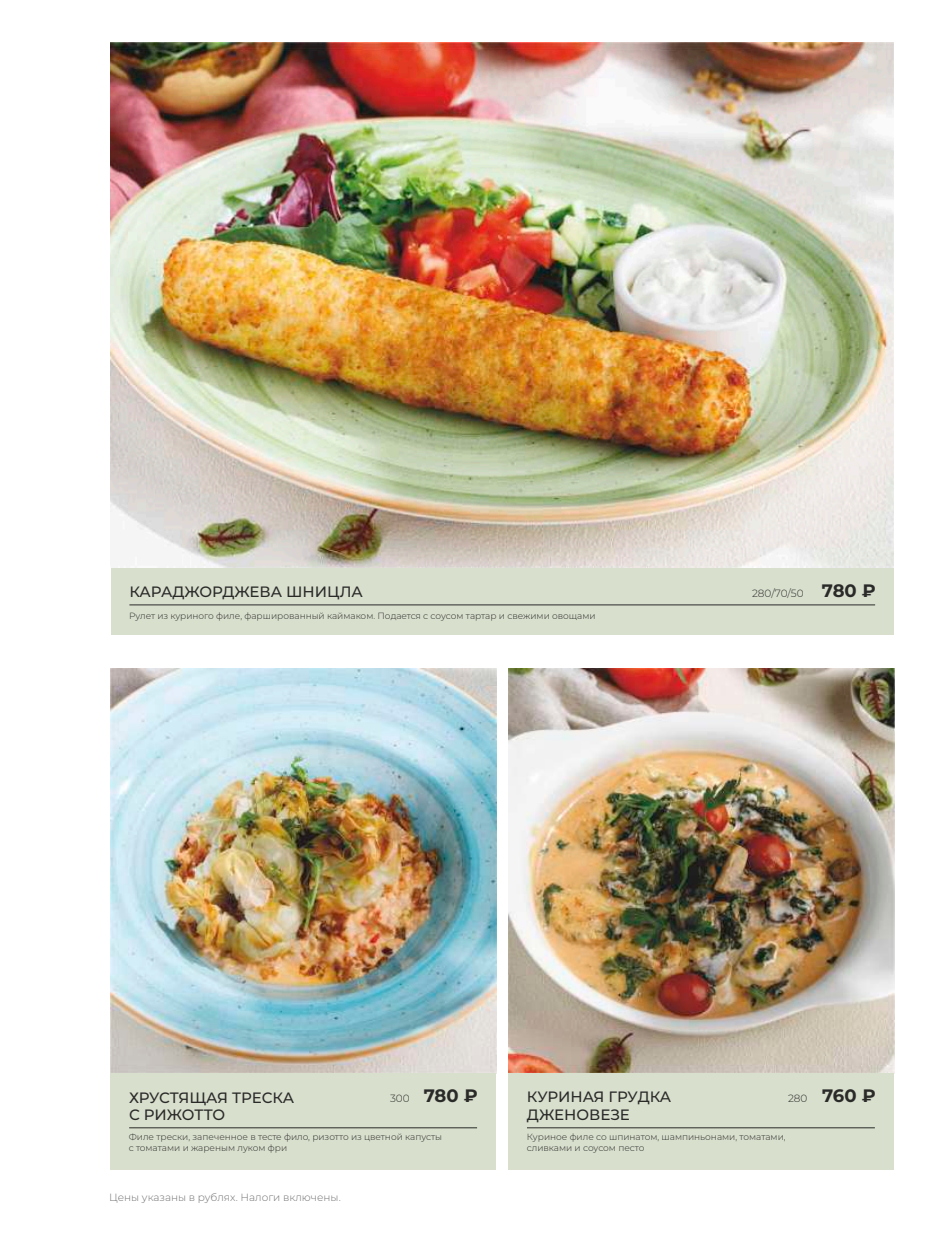
<style>
.page{position:relative;width:936px;height:1246px;background:#fff}
.page>*{position:absolute;margin:0;border:0;box-sizing:border-box;transform-origin:0 0}
.t1{font:700 18px "Montserrat";letter-spacing:-.01em;color:#2a2a29}
.t2{font:500 15px/17.5px "Montserrat";color:#2a2a29}
.t3{font:300 10.5px "Montserrat";color:#717171}
.t4{font:300 10.5px "Montserrat";color:#2a2a29}
.t5{font:300 9px/10.6px "Montserrat";color:#2a2a29}
.s1{font-weight:700;font-size:18px}
.s2{font-weight:300;font-size:10.5px}
</style>
<div class="page">
<div style="left:111px;top:567px;width:782px;height:68px;background:#d8dfcd"></div>
<hr style="left:129px;top:604px;width:746px;height:1px;background:#2a2a29">
<img style="left:111px;top:42px;width:782px;height:525px">
<img style="left:111px;top:668px;width:385px;height:405px">
<img style="left:508px;top:668px;width:386px;height:405px">
<div style="left:111px;top:1073px;width:384px;height:96px;background:#d8dfcd"></div>
<hr style="left:129px;top:1127px;width:348px;height:1px;background:#2a2a29">
<div style="left:508px;top:1073px;width:385px;height:96px;background:#d8dfcd"></div>
<hr style="left:527px;top:1127px;width:347px;height:1px;background:#2a2a29">
<h2 class="t2" style="left:129px;top:583px;width:235px">КАРАДЖОРДЖЕВА ШНИЦЛА</h2>
<p class="t5" style="left:129px;top:610px;width:468px">Рулет из куриного филе, фаршированный каймаком. Подается с соусом тартар и свежими овощами</p>
<p class="t4" style="left:752px;top:587px;width:125px">280/70/50 <span class="s1">780 ₽</span></p>
<h2 class="t2" style="left:129px;top:1088px;width:166px">ХРУСТЯЩАЯ ТРЕСКА<br>С РИЖОТТО</h2>
<h1 class="t1" style="left:390px;top:1085px;width:89px"><span class="s2">300</span> 780 ₽</h1>
<h2 class="t2" style="left:527px;top:1088px;width:146px">КУРИНАЯ ГРУДКА<br>ДЖЕНОВЕЗЕ</h2>
<h1 class="t1" style="left:788px;top:1085px;width:89px"><span class="s2">280</span> 760 ₽</h1>
<p class="t5" style="left:527px;top:1132px;width:260px">Куриное филе со шпинатом, шампиньонами, томатами, сливками и соусом песто</p>
<p class="t5" style="left:129px;top:1132px;width:315px">Филе трески, запеченное в тесте фило, ризотто из цветной капусты с томатами и жареным луком фри</p>
<p class="t3" style="left:109px;top:1191px;width:233px">Цены указаны в рублях. Налоги включены.</p>
</div>
